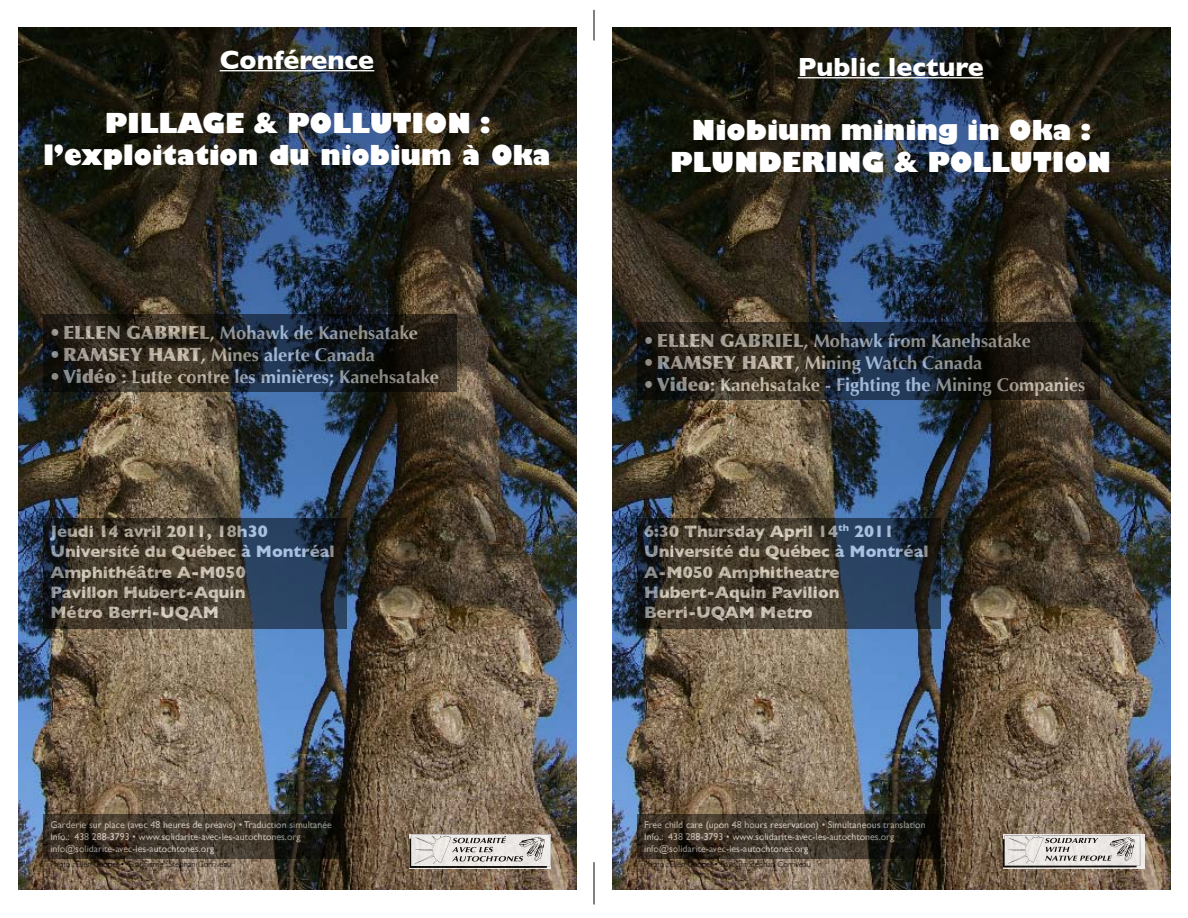
<style>
.page{position:relative;width:1188px;height:918px;background:#fff}
.page>*{position:absolute;margin:0;border:0;box-sizing:border-box;transform-origin:0 0}
.t1{font:800 26.7px/32.1px "Gill Sans";color:#fff;text-align:center}
.t2{font:700 26.7px "Gill Sans";color:#fff}
.t3{font:700 18.3px "Optima";color:#fff}
.t4{font:700 16.95px/20.2px "Gill Sans";color:#fff}
.t5{font:9.9px/11.9px "Gill Sans";color:#fff}
.t6{font:300 8.4px "Gill Sans";color:#000}
.s1{font-weight:900}
</style>
<div class="page">
<img style="left:18px;top:28px;width:558px;height:861px">
<img style="left:409px;top:834px;width:142px;height:35px">
<hr style="left:220px;top:70px;width:154px;height:1px;background:#fff">
<svg style="left:43px;top:315px;width:414px;height:77px;background:#202020"></svg>
<svg style="left:43px;top:518px;width:303px;height:111px;background:#343536"></svg>
<svg style="left:43px;top:814px;width:298px;height:45px;background:#362e24"></svg>
<img style="left:612px;top:28px;width:558px;height:861px">
<img style="left:1003px;top:834px;width:139px;height:35px">
<hr style="left:798px;top:77px;width:186px;height:1px;background:#fff">
<svg style="left:637px;top:322px;width:462px;height:77px;background:#212120"></svg>
<svg style="left:637px;top:518px;width:303px;height:111px;background:#343536"></svg>
<svg style="left:637px;top:814px;width:303px;height:45px;background:#352d23"></svg>
<hr style="left:594px;top:10px;width:1px;height:30px;background:#000">
<hr style="left:594px;top:862px;width:1px;height:42px;background:#000">
<h1 class="t2" style="left:220px;top:44px;width:156px">Conférence</h1>
<h1 class="t1" style="left:43px;top:109px;width:509px">Pillage &amp; Pollution : l’exploitation du niobium à oka</h1>
<h2 class="t3" style="left:50px;top:322px;width:369px"><span class="s1">• ELLEN GABRIEL</span>, Mohawk de Kanehsatake</h2>
<h2 class="t3" style="left:50px;top:344px;width:326px"><span class="s1">• RAMSEY HART</span>, Mines alerte Canada</h2>
<h2 class="t3" style="left:50px;top:366px;width:390px"><span class="s1">• VIDÉO</span> : Lutte contre les minières; Kanehsatake</h2>
<h3 class="t4" style="left:50px;top:521px;width:286px">Jeudi 14 avril 2011, 18h30<br>Université du Québec à Montréal<br>Amphithéâtre A-M050<br>Pavillon Hubert-Aquin<br>Métro Berri-UQAM</h3>
<p class="t5" style="left:50px;top:819px;width:283px">Garderie sur place (avec 48 heures de préavis) • Traduction simultanée<br>Info.: 438 288-3793 • www.solidarite-avec-les-autochtones.org info@solidarite-avec-les-autochtones.org</p>
<p class="t6" style="left:50px;top:859px;width:182px">Photo : Ellen Gabriel • Graphisme : Stéphan Corriveau</p>
<h1 class="t2" style="left:798px;top:51px;width:187px">Public lecture</h1>
<h1 class="t1" style="left:670px;top:116px;width:442px">niobium mining in oka :<br>Plundering &amp; Pollution</h1>
<h2 class="t3" style="left:644px;top:330px;width:388px"><span class="s1">• ELLEN GABRIEL</span>, Mohawk from Kanehsatake</h2>
<h2 class="t3" style="left:644px;top:352px;width:340px"><span class="s1">• RAMSEY HART</span>, Mining Watch Canada</h2>
<h2 class="t3" style="left:644px;top:374px;width:443px"><span class="s1">• VIDEO</span>: Kanehsatake - Fighting the Mining Companies</h2>
<h3 class="t4" style="left:644px;top:521px;width:286px">6:30 Thursday April 14<sup>th</sup> 2011<br>Université du Québec à Montréal<br>A-M050 Amphitheatre<br>Hubert-Aquin Pavilion<br>Berri-UQAM Metro</h3>
<p class="t5" style="left:644px;top:819px;width:283px">Free child care (upon 48 hours reservation) • Simultaneous translation<br>Info.: 438 288-3793 • www.solidarite-avec-les-autochtones.org info@solidarite-avec-les-autochtones.org</p>
<p class="t6" style="left:644px;top:859px;width:168px">Photo : Ellen Gabriel • Layout : Stéphan Corriveau</p>
</div>
